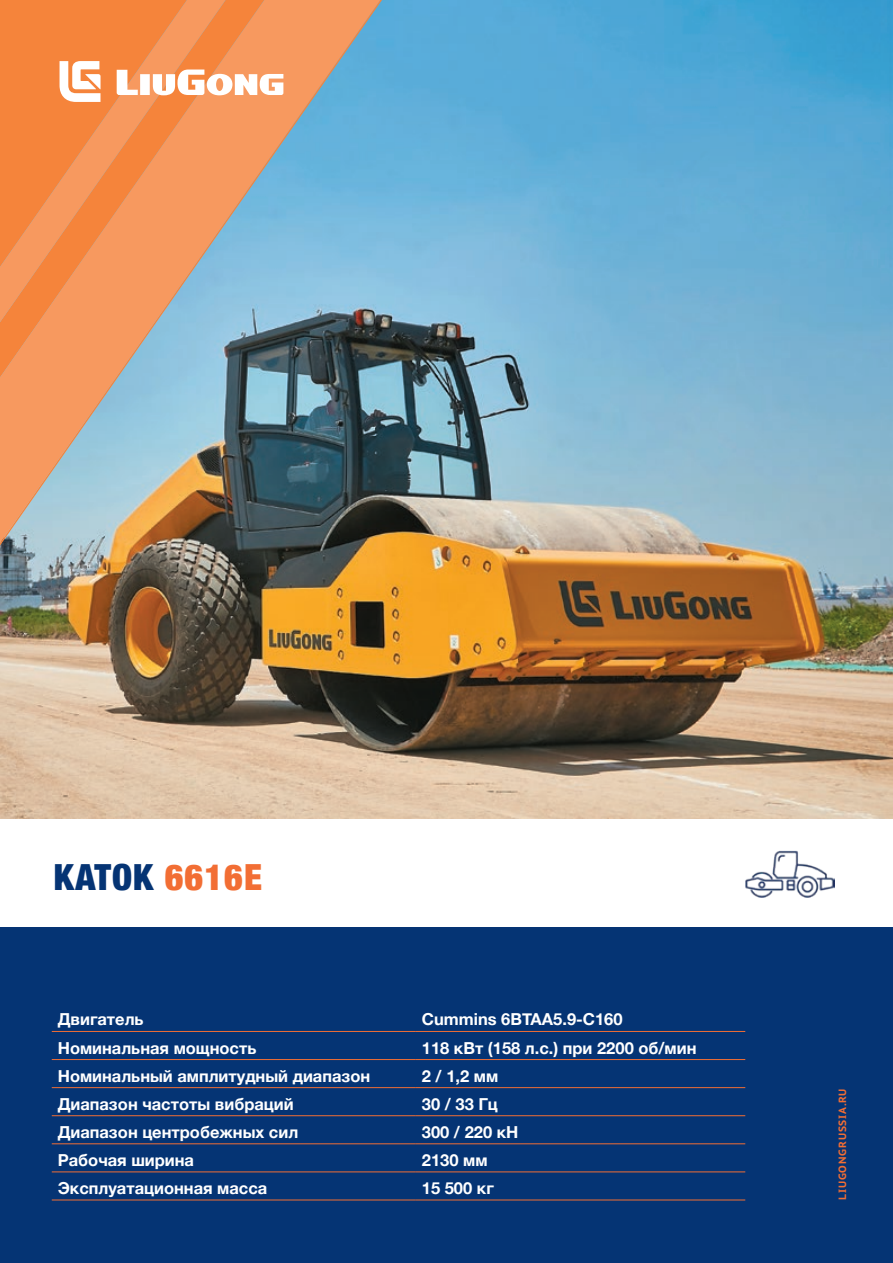
<style>
.page{position:relative;width:893px;height:1263px;background:#fff}
.page>*{position:absolute;margin:0;border:0;box-sizing:border-box;transform-origin:0 0}
.t1{font:900 condensed 36px "Helvetica Neue";letter-spacing:.03em;color:#053474}
.t2{font:700 16.5px "Helvetica Neue";color:#fff}
.t3{font:700 10.5px "PT Sans Caption";letter-spacing:.075em;color:#f26e34}
.s1{color:#f26e34}
</style>
<div class="page">
<div style="left:0;top:928px;width:893px;height:335px;background:#053474"></div>
<hr style="left:52px;top:1031px;width:364px;height:1px;background:#f26e34">
<hr style="left:416px;top:1031px;width:329px;height:1px;background:#f26e34">
<hr style="left:52px;top:1059px;width:364px;height:1px;background:#f26e34">
<hr style="left:416px;top:1059px;width:329px;height:1px;background:#f26e34">
<hr style="left:52px;top:1087px;width:364px;height:1px;background:#f26e34">
<hr style="left:416px;top:1087px;width:329px;height:1px;background:#f26e34">
<hr style="left:52px;top:1115px;width:364px;height:1px;background:#f26e34">
<hr style="left:416px;top:1115px;width:329px;height:1px;background:#f26e34">
<hr style="left:52px;top:1143px;width:364px;height:1px;background:#f26e34">
<hr style="left:416px;top:1143px;width:329px;height:1px;background:#f26e34">
<hr style="left:52px;top:1172px;width:364px;height:1px;background:#f26e34">
<hr style="left:416px;top:1172px;width:329px;height:1px;background:#f26e34">
<hr style="left:52px;top:1200px;width:364px;height:1px;background:#f26e34">
<hr style="left:416px;top:1200px;width:329px;height:1px;background:#f26e34">
<img style="left:0;top:0;width:893px;height:819px">
<img style="left:745px;top:851px;width:89px;height:47px">
<svg style="left:0;top:0;width:380px;height:543px;background:#949894"></svg>
<svg style="left:0;top:0;width:226px;height:322px;background:#f09054"></svg>
<svg style="left:60px;top:61px;width:41px;height:41px"></svg>
<svg style="left:117px;top:70px;width:166px;height:25px"></svg>
<h2 class="t1" style="left:54px;top:848px;width:210px">КАТОК <span class="s1">6616E</span></h2>
<p class="t2" style="left:58px;top:1006px;width:87px">Двигатель</p>
<p class="t2" style="left:422px;top:1006px;width:202px">Cummins 6BTAA5.9-C160</p>
<p class="t2" style="left:58px;top:1035px;width:200px">Номинальная мощность</p>
<p class="t2" style="left:422px;top:1035px;width:276px">118 кВт (158 л.с.) при 2200 об/мин</p>
<p class="t2" style="left:58px;top:1063px;width:314px">Номинальный амплитудный диапазон</p>
<p class="t2" style="left:422px;top:1063px;width:78px">2 / 1,2 мм</p>
<p class="t2" style="left:58px;top:1091px;width:237px">Диапазон частоты вибраций</p>
<p class="t2" style="left:422px;top:1091px;width:77px">30 / 33 Гц</p>
<p class="t2" style="left:58px;top:1119px;width:242px">Диапазон центробежных сил</p>
<p class="t2" style="left:422px;top:1119px;width:98px">300 / 220 кН</p>
<p class="t2" style="left:58px;top:1147px;width:138px">Рабочая ширина</p>
<p class="t2" style="left:422px;top:1147px;width:67px">2130 мм</p>
<p class="t2" style="left:58px;top:1175px;width:211px">Эксплуатационная масса</p>
<p class="t2" style="left:422px;top:1175px;width:73px">15 500 кг</p>
<p class="t3" style="left:835px;top:1200px;width:113px;rotate:-90deg">LIUGONGRUSSIA.RU</p>
</div>
